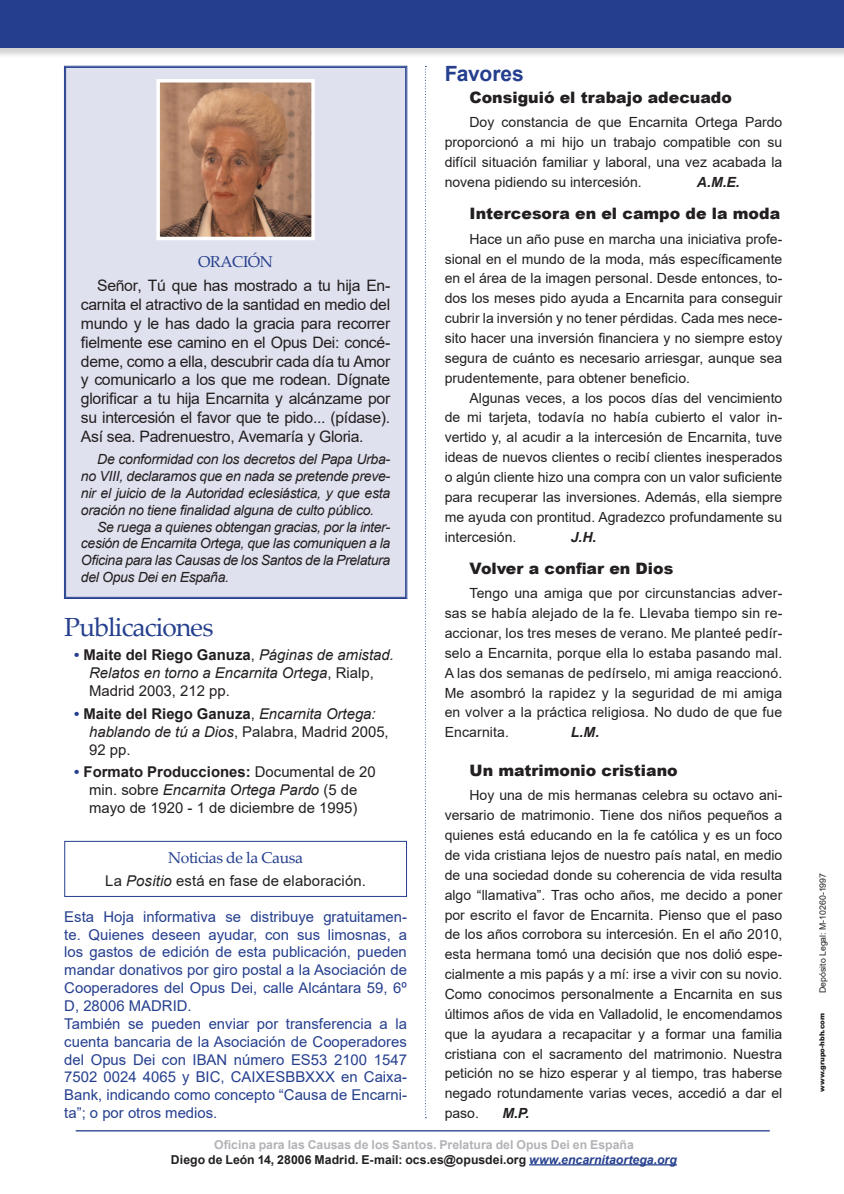
<style>
.page{position:relative;width:844px;height:1194px;background:#fff}
.page>*{position:absolute;margin:0;border:0;box-sizing:border-box;transform-origin:0 0}
.t1{font:26.25px "Palatino Linotype";letter-spacing:-.03em;color:#253f8e}
.t2{font:700 21px "Arial";letter-spacing:-.005em;color:#253f8e}
.Tesxto_corrido{font:15.75px/18.9px "Arial";letter-spacing:-.02em;color:#231f20;text-align:justify}
.t3{font:900 15.75px "Arial";color:#231f20}
.t4{font:15.75px "Palatino Linotype";letter-spacing:-.025em;color:#253f8e}
.t5{font:14.88px/17.8px "Arial";color:#253f8e;text-align:justify}
.t6{font:italic 14.88px/17.8px "Arial";color:#231f20}
.Tesxto_corrido-2{font:14.88px/17.8px "Arial";color:#231f20;text-align:center}
.t7{font:14px/19.8px "Arial";color:#231f20;text-align:justify}
.Tesxto_corrido-3{font:italic 14px/16.8px "Arial";letter-spacing:-.02em;color:#231f20;text-align:justify}
.t8{font:italic 700 14px "Arial";color:#231f20}
.t9{font:700 12.25px "Arial";letter-spacing:.005em;color:#231f20}
.t10{font:700 12.25px "Arial";color:#b2b3b7}
.t11{font:8.75px "Arial";color:#231f20}
.t12{font:900 7px "Arial";color:#231f20}
.s1{font-weight:700;font-style:normal;color:#253f8e}
.s2{font-weight:700;font-style:normal}
.s3{font-style:normal}
.s4{font-weight:700;color:#253f8e}
.s5{font-weight:700}
.s6{font-style:italic}
.s7{font-style:italic;color:#253f8e}
</style>
<div class="page">
<div style="left:64px;top:66px;width:343px;height:533px;background:#e0e1ee"></div>
<div style="left:64px;top:841px;width:343px;height:56px;border:1px solid #253f8e"></div>
<hr style="left:529px;top:1164px;width:147px;height:1px;background:#253f8e">
<hr style="left:76px;top:1130px;width:693px;height:1px;background:#253f8e">
<div style="left:0;top:0;width:843px;height:58px;background:#231f20;opacity:.2"></div>
<div style="left:0;top:0;width:843px;height:48px;background:#253f8e"></div>
<svg style="left:425px;top:66px;width:1px;height:1052px"></svg>
<img style="left:161px;top:84px;width:149px;height:151px">
<div style="left:156px;top:79px;width:159px;height:161px;border:4px solid #fff"></div>
<p class="t2" style="left:444px;top:59px;width:81px">Favores</p>
<p class="t3" style="left:469px;top:85px;width:264px">Consiguió el trabajo adecuado</p>
<p class="t7" style="left:444px;top:112px;width:339px;text-indent:25px">Doy constancia de que Encarnita Ortega Pardo proporcionó a mi hijo un trabajo compatible con su difícil situación familiar y laboral, una vez acabada la novena pidiendo su intercesión.</p>
<p class="t8" style="left:696px;top:173px;width:44px">A.M.E.</p>
<p class="t3" style="left:469px;top:202px;width:312px">Intercesora en el campo de la moda</p>
<p class="t7" style="left:444px;top:229px;width:339px;text-indent:25px">Hace un año puse en marcha una iniciativa profe&shy;sional en el mundo de la moda, más específicamente en el área de la imagen personal. Desde entonces, to&shy;dos los meses pido ayuda a Encarnita para conseguir cubrir la inversión y no tener pérdidas. Cada mes nece&shy;sito hacer una inversión financiera y no siempre estoy segura de cuánto es necesario arriesgar, aunque sea prudentemente, para obtener beneficio.</p>
<p class="t7" style="left:444px;top:388px;width:339px;text-indent:25px">Algunas veces, a los pocos días del vencimiento de mi tarjeta, todavía no había cubierto el valor in&shy;vertido y, al acudir a la intercesión de Encarnita, tuve ideas de nuevos clientes o recibí clientes inesperados o algún cliente hizo una compra con un valor suficiente para recuperar las inversiones. Además, ella siempre me ayuda con prontitud. Agradezco profundamente su intercesión.</p>
<p class="t4" style="left:198px;top:250px;width:76px">ORACIÓN</p>
<p class="Tesxto_corrido" style="left:81px;top:276px;width:311px;text-indent:16px">Señor, Tú que has mostrado a tu hija En&shy;carnita el atractivo de la santidad en medio del mundo y le has dado la gracia para recorrer fielmente ese camino en el Opus Dei: concé&shy;deme, como a ella, descubrir cada día tu Amor y comunicarlo a los que me rodean. Dígnate glorificar a tu hija Encarnita y alcánzame por su intercesión el favor que te pido... (pídase).<br>Así sea. Padrenuestro, Avemaría y Gloria.</p>
<p class="Tesxto_corrido-3" style="left:81px;top:451px;width:311px;text-indent:16px">De conformidad con los decretos del Papa Urba&shy;no VIII, declaramos que en nada se pretende preve&shy;nir el juicio de la Autoridad eclesiástica, y que esta oración no tiene finalidad alguna de culto público.</p>
<p class="Tesxto_corrido-3" style="left:81px;top:518px;width:311px;text-indent:16px">Se ruega a quienes obtengan gracias, por la inter&shy;cesión de Encarnita Ortega, que las comuniquen a la Oficina para las Causas de los Santos de la Prelatura del Opus Dei en España.</p>
<p class="t8" style="left:570px;top:527px;width:27px">J.H.</p>
<p class="t3" style="left:469px;top:556px;width:205px">Volver a confiar en Dios</p>
<p class="t7" style="left:444px;top:583px;width:339px;text-indent:25px">Tengo una amiga que por circunstancias adver&shy;sas se había alejado de la fe. Llevaba tiempo sin re&shy;accionar, los tres meses de verano. Me planteé pedír&shy;selo a Encarnita, porque ella lo estaba pasando mal.<br>A las dos semanas de pedírselo, mi amiga reaccionó.<br>Me asombró la rapidez y la seguridad de mi amiga en volver a la práctica religiosa. No dudo de que fue Encarnita.</p>
<p class="t1" style="left:64px;top:608px;width:151px">Publicaciones</p>
<p class="t6" style="left:89px;top:646px;width:306px;text-indent:-15px"><span class="s1">•</span> <span class="s2">Maite del Riego Ganuza</span><span class="s3">,</span> Páginas de amistad.<br>Relatos en torno a Encarnita Ortega<span class="s3">, Rialp,<br>Madrid 2003, 212 pp.</span></p>
<p class="t6" style="left:89px;top:705px;width:301px;text-indent:-15px"><span class="s1">•</span> <span class="s2">Maite del Riego Ganuza</span><span class="s3">,</span> Encarnita Ortega: hablando de tú a Dios<span class="s3">, Palabra, Madrid 2005,<br>92 pp.</span></p>
<p class="Tesxto_corrido-2" style="left:74px;top:763px;width:303px"><span class="s4">•</span> <span class="s5">Formato Producciones:</span> Documental de 20 min. sobre <span class="s6">Encarnita Ortega Pardo</span> (5 de mayo de 1920 - 1 de diciembre de 1995)</p>
<p class="t8" style="left:570px;top:723px;width:30px">L.M.</p>
<p class="t3" style="left:469px;top:758px;width:209px">Un matrimonio cristiano</p>
<p class="t7" style="left:444px;top:785px;width:339px;text-indent:25px">Hoy una de mis hermanas celebra su octavo ani&shy;versario de matrimonio. Tiene dos niños pequeños a quienes está educando en la fe católica y es un foco de vida cristiana lejos de nuestro país natal, en medio de una sociedad donde su coherencia de vida resulta algo “llamativa”. Tras ocho años, me decido a poner por escrito el favor de Encarnita. Pienso que el paso de los años corrobora su intercesión. En el año 2010, esta hermana tomó una decisión que nos dolió espe&shy;cialmente a mis papás y a mí: irse a vivir con su novio.<br>Como conocimos personalmente a Encarnita en sus últimos años de vida en Valladolid, le encomendamos que la ayudara a recapacitar y a formar una familia cristiana con el sacramento del matrimonio. Nuestra petición no se hizo esperar y al tiempo, tras haberse negado rotundamente varias veces, accedió a dar el paso.</p>
<p class="t4" style="left:168px;top:846px;width:136px">Noticias de la Causa</p>
<p class="Tesxto_corrido-2" style="left:105px;top:872px;width:262px">La <span class="s6">Positio</span> está en fase de elaboración.</p>
<p class="t5" style="left:64px;top:907px;width:344px">Esta Hoja informativa se distribuye gratuitamen&shy;te. Quienes deseen ayudar, con sus limosnas, a los gastos de edición de esta publicación, pueden mandar donativos por giro postal a la Asociación de Cooperadores del Opus Dei, calle Alcántara 59, 6º D, 28006 MADRID.</p>
<p class="t5" style="left:64px;top:1014px;width:344px">También se pueden enviar por transferencia a la cuenta bancaria de la Asociación de Cooperadores del Opus Dei con IBAN número ES53 2100 1547<br>7502 0024 4065 y BIC, CAIXESBBXXX en Caixa-Bank, indicando como concepto “Causa de Encarni&shy;ta”; o por otros medios.</p>
<p class="t8" style="left:502px;top:1103px;width:28px">M.P.</p>
<p class="t10" style="left:214px;top:1135px;width:421px">Oficina para las Causas de los Santos. Prelatura del Opus Dei en España</p>
<p class="t9" style="left:171px;top:1150px;width:507px">Diego de León 14, 28006 Madrid. E-mail: ocs.es@opusdei.org <span class="s7">www.encarnitaortega.org</span></p>
<p class="t11" style="left:816px;top:993px;width:122px;rotate:-90deg">Depósito Legal: M-10260-1997</p>
<p class="t12" style="left:816px;top:1091px;width:80px;rotate:-90deg">www.grupo-hbh.com</p>
</div>
